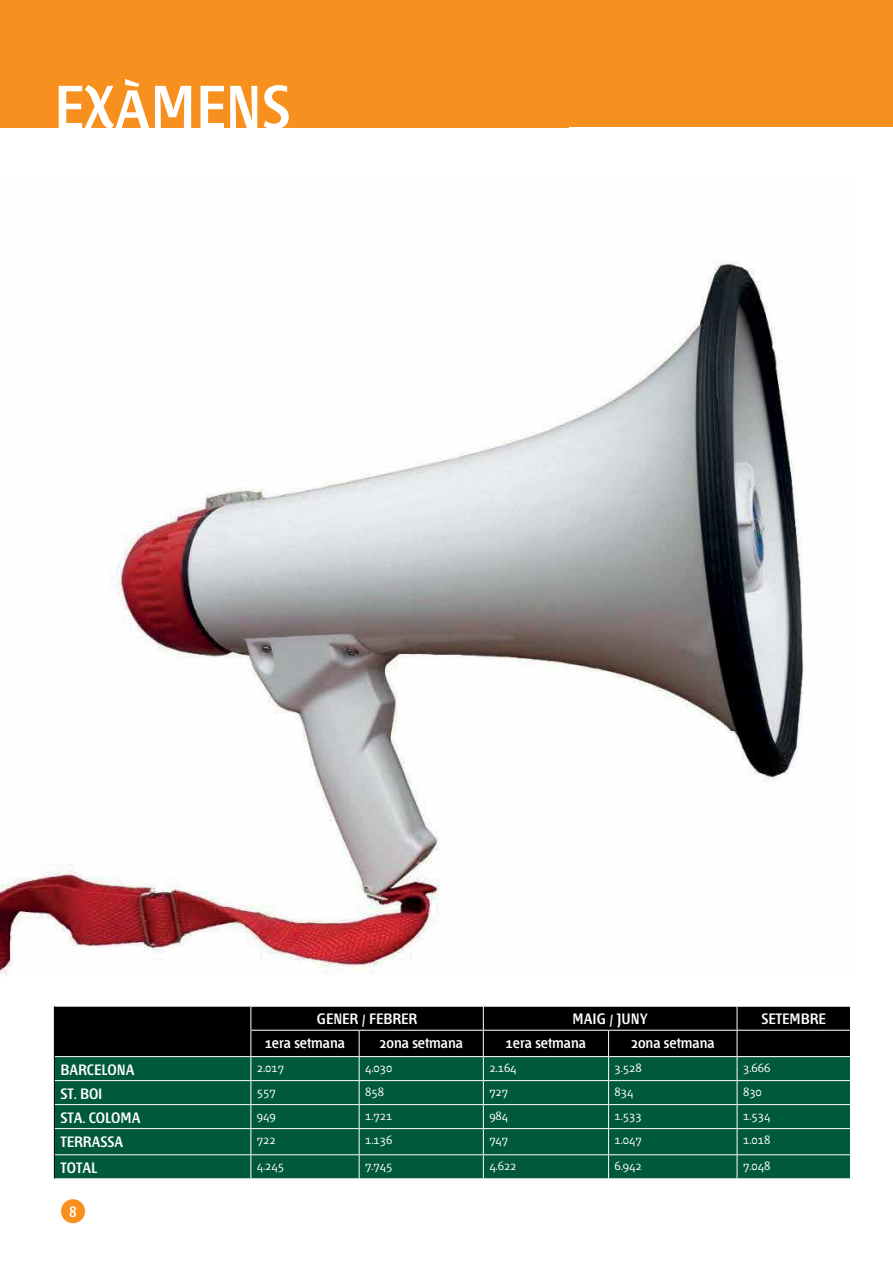
<style>
.page{position:relative;width:893px;height:1263px;background:#fff}
.page>*{position:absolute;margin:0;border:0;box-sizing:border-box;transform-origin:0 0}
.t1{font:600 60.9px "Fontana ND Cc Os F";color:#fff}
.t2{font:600 15px "Fontana ND Cc Os F";color:#fff}
.t3{font:12px "Fontana ND Aa Os F";color:#fff}
</style>
<div class="page">
<div style="left:61px;top:1199px;width:24px;height:24px;background:#f7901e;border-radius:50%"></div>
<div style="left:54px;top:1006px;width:197px;height:50px;background:#000"></div>
<div style="left:55px;top:1057px;width:195px;height:121px;background:#00583d"></div>
<hr style="left:54px;top:1006px;width:197px;height:1px;background:#fff">
<hr style="left:55px;top:1080px;width:196px;height:1px;background:#fff">
<hr style="left:55px;top:1104px;width:196px;height:1px;background:#fff">
<hr style="left:55px;top:1128px;width:196px;height:1px;background:#fff">
<hr style="left:55px;top:1154px;width:196px;height:1px;background:#fff">
<svg style="left:250px;top:1006px;width:601px;height:172px;background:#0c4735"></svg>
<svg style="left:54px;top:1006px;width:1px;height:172px"></svg>
<div style="left:0;top:0;width:893px;height:126px;background:#f7901e"></div>
<img style="left:0;top:261px;width:804px;height:714px">
<h1 class="t1" style="left:54px;top:79px;width:238px">EXÀMENS</h1>
<p class="t2" style="left:317px;top:1012px;width:102px">GENER / FEBRER</p>
<p class="t2" style="left:573px;top:1012px;width:77px">MAIG / JUNY</p>
<p class="t2" style="left:762px;top:1012px;width:66px">SETEMBRE</p>
<p class="t2" style="left:265px;top:1036px;width:82px">1era setmana</p>
<p class="t2" style="left:379px;top:1036px;width:85px">2ona setmana</p>
<p class="t2" style="left:506px;top:1036px;width:82px">1era setmana</p>
<p class="t2" style="left:631px;top:1036px;width:85px">2ona setmana</p>
<p class="t2" style="left:60px;top:1062px;width:76px">BARCELONA</p>
<p class="t3" style="left:257px;top:1062px;width:29px">2.017</p>
<p class="t3" style="left:365px;top:1062px;width:29px">4.030</p>
<p class="t3" style="left:489px;top:1062px;width:29px">2.164</p>
<p class="t3" style="left:615px;top:1062px;width:29px">3.528</p>
<p class="t3" style="left:743px;top:1062px;width:29px">3.666</p>
<p class="t2" style="left:60px;top:1086px;width:44px">ST. BOI</p>
<p class="t3" style="left:257px;top:1086px;width:20px">557</p>
<p class="t3" style="left:365px;top:1086px;width:20px">858</p>
<p class="t3" style="left:489px;top:1086px;width:20px">727</p>
<p class="t3" style="left:615px;top:1086px;width:20px">834</p>
<p class="t3" style="left:743px;top:1086px;width:20px">830</p>
<p class="t2" style="left:60px;top:1110px;width:82px">STA. COLOMA</p>
<p class="t3" style="left:257px;top:1110px;width:20px">949</p>
<p class="t3" style="left:365px;top:1110px;width:29px">1.721</p>
<p class="t3" style="left:489px;top:1110px;width:20px">984</p>
<p class="t3" style="left:615px;top:1110px;width:29px">1.533</p>
<p class="t3" style="left:743px;top:1110px;width:29px">1.534</p>
<p class="t2" style="left:60px;top:1134px;width:64px">TERRASSA</p>
<p class="t3" style="left:257px;top:1134px;width:20px">722</p>
<p class="t3" style="left:365px;top:1134px;width:29px">1.136</p>
<p class="t3" style="left:489px;top:1134px;width:20px">747</p>
<p class="t3" style="left:615px;top:1134px;width:29px">1.047</p>
<p class="t3" style="left:743px;top:1134px;width:29px">1.018</p>
<p class="t2" style="left:60px;top:1160px;width:38px">TOTAL</p>
<p class="t3" style="left:257px;top:1160px;width:29px">4.245</p>
<p class="t3" style="left:365px;top:1160px;width:29px">7.745</p>
<p class="t3" style="left:489px;top:1160px;width:29px">4.622</p>
<p class="t3" style="left:615px;top:1160px;width:29px">6.942</p>
<p class="t3" style="left:743px;top:1160px;width:29px">7.048</p>
<p class="t2" style="left:70px;top:1205px;width:8px">8</p>
</div>
